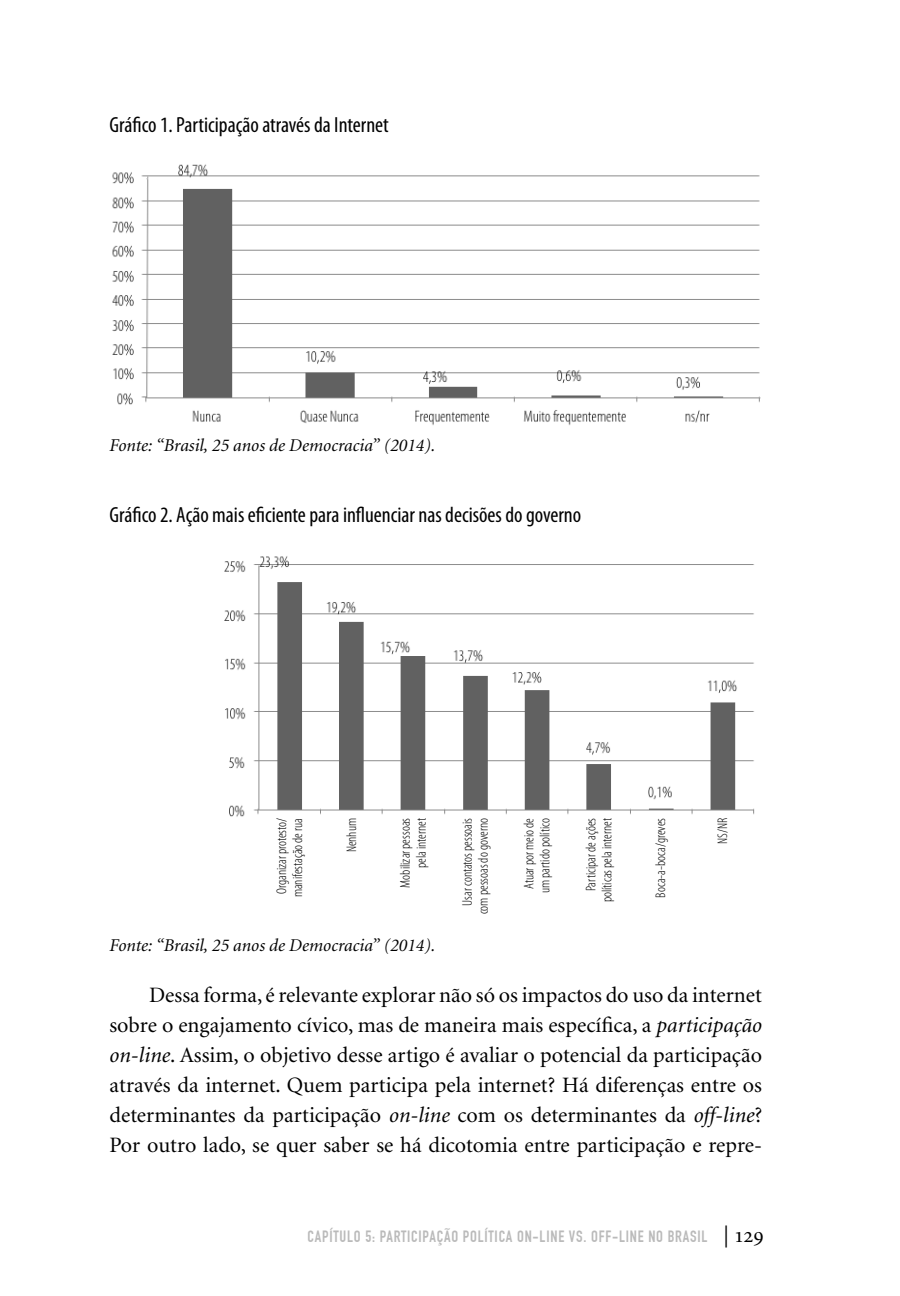
<style>
.page{position:relative;width:900px;height:1296px;background:#fff}
.page>*{position:absolute;margin:0;border:0;box-sizing:border-box;transform-origin:0 0}
.t1{font:22px/30px "Minion";color:#000;text-align:justify}
.t2{font:condensed 22px "Myriad Pro";color:#000}
.t3{font:italic 18px "Minion";color:#000}
.t4{font:700 16px "DIN Condensed";letter-spacing:.05em;color:#bababa}
.t5{font:300 condensed 14px/16px "Myriad Pro";color:#000;text-align:right}
.s1{font-style:italic}
.s2{font-family:"Minion Regular SC";font-weight:400;font-size:22px;color:#000}
</style>
<div class="page">
<img style="left:112px;top:164px;width:649px;height:261px">
<img style="left:224px;top:556px;width:531px;height:261px">
<p class="t2" style="left:109px;top:111px;width:281px">Gráfico 1. Participação através da Internet</p>
<p class="t3" style="left:109px;top:437px;width:327px">Fonte: “Brasil, 25 anos de Democracia” (2014).</p>
<p class="t2" style="left:109px;top:501px;width:473px">Gráfico 2. Ação mais eficiente para influenciar nas decisões do governo</p>
<p class="t5" style="left:273px;top:897px;width:81px;text-align:left;rotate:-90deg">Organizar protesto/ manifestação de rua</p>
<p class="t5" style="left:343px;top:852px;width:36px;rotate:-90deg">Nenhum</p>
<p class="t5" style="left:397px;top:888px;width:71px;rotate:-90deg">Mobilizar pessoas pela internet</p>
<p class="t5" style="left:459px;top:914px;width:98px;rotate:-90deg">Usar contatos pessoais com pessoas do governo</p>
<p class="t5" style="left:520px;top:893px;width:77px;text-align:center;rotate:-90deg">Atuar por meio de um partido político</p>
<p class="t5" style="left:582px;top:902px;width:86px;rotate:-90deg">Participar de ações políticas pela internet</p>
<p class="t5" style="left:652px;top:897px;width:81px;rotate:-90deg">Boca-a-boca/greves</p>
<p class="t5" style="left:714px;top:844px;width:28px;rotate:-90deg">NS/NR</p>
<p class="t3" style="left:109px;top:937px;width:327px">Fonte: “Brasil, 25 anos de Democracia” (2014).</p>
<p class="t1" style="left:109px;top:981px;width:654px;text-indent:40px">Dessa forma, é relevante explorar não só os impactos do uso da internet sobre o engajamento cívico, mas de maneira mais específica, a <span class="s1">participação on-line</span>. Assim, o objetivo desse artigo é avaliar o potencial da participação através da internet. Quem participa pela internet? Há diferenças entre os determinantes da participação <span class="s1">on-line</span> com os determinantes da <span class="s1">off-line</span>?<br>Por outro lado, se quer saber se há dicotomia entre participação e repre-</p>
<p class="t4" style="left:307px;top:1227px;width:458px">CAPÍTULO 5: PARTICIPAÇÃO POLÍTICA ON-LINE VS. OFF-LINE NO BRASIL <span class="s2">| 129</span></p>
</div>
